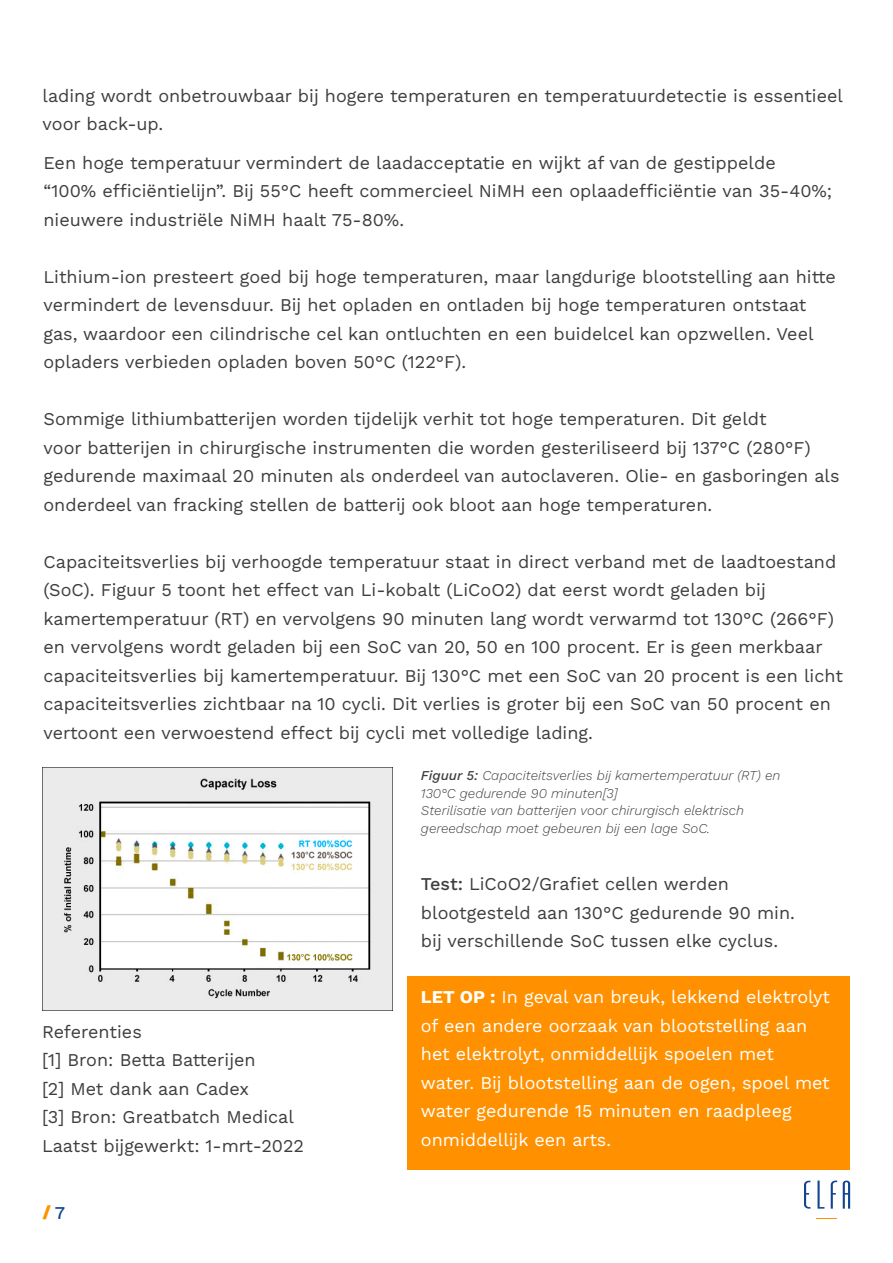
<style>
.page{position:relative;width:893px;height:1263px;background:#fff}
.page>*{position:absolute;margin:0;border:0;box-sizing:border-box;transform-origin:0 0}
.Lopende_tekst_zwart{font:18px/28.5px "Work Sans";color:#3e3e3f}
.Lopende_tekst_zwart-2{font:18px/28.5px "Work Sans";color:#fff}
.t1{font:800 18px "Work Sans";color:#ff9100}
.Lopende_tekst_zwart-3{font:italic 300 13.5px/17.5px "Work Sans";color:#3e3e3f}
.s1{font-weight:500}
.s2{font-weight:500;color:#124591}
.s3{font-weight:700}
</style>
<div class="page">
<svg style="left:804px;top:1181px;width:6px;height:27px"></svg>
<svg style="left:831px;top:1180px;width:6px;height:28px"></svg>
<svg style="left:843px;top:1180px;width:7px;height:28px"></svg>
<svg style="left:817px;top:1180px;width:7px;height:28px"></svg>
<svg style="left:817px;top:1218px;width:20px;height:1px"></svg>
<img style="left:43px;top:768px;width:349px;height:242px">
<div style="left:407px;top:976px;width:443px;height:194px;background:#ff9100"></div>
<p class="Lopende_tekst_zwart" style="left:43px;top:81px;width:802px">lading wordt onbetrouwbaar bij hogere temperaturen en temperatuurdetectie is essentieel voor back-up.</p>
<p class="Lopende_tekst_zwart" style="left:44px;top:148px;width:790px">Een hoge temperatuur vermindert de laadacceptatie en wijkt af van de gestippelde “100% efficiëntielijn”. Bij 55°C heeft commercieel NiMH een oplaadefficiëntie van 35-40%; nieuwere industriële NiMH haalt 75-80%.</p>
<p class="Lopende_tekst_zwart" style="left:44px;top:262px;width:794px">Lithium-ion presteert goed bij hoge temperaturen, maar langdurige blootstelling aan hitte vermindert de levensduur. Bij het opladen en ontladen bij hoge temperaturen ontstaat gas, waardoor een cilindrische cel kan ontluchten en een buidelcel kan opzwellen. Veel opladers verbieden opladen boven 50°C (122°F).</p>
<p class="Lopende_tekst_zwart" style="left:44px;top:404px;width:797px">Sommige lithiumbatterijen worden tijdelijk verhit tot hoge temperaturen. Dit geldt<br>voor batterijen in chirurgische instrumenten die worden gesteriliseerd bij 137°C (280°F) gedurende maximaal 20 minuten als onderdeel van autoclaveren. Olie- en gasboringen als onderdeel van fracking stellen de batterij ook bloot aan hoge temperaturen.</p>
<p class="Lopende_tekst_zwart" style="left:44px;top:547px;width:801px">Capaciteitsverlies bij verhoogde temperatuur staat in direct verband met de laadtoestand (SoC). Figuur 5 toont het effect van Li-kobalt (LiCoO2) dat eerst wordt geladen bij kamertemperatuur (RT) en vervolgens 90 minuten lang wordt verwarmd tot 130°C (266°F) en vervolgens wordt geladen bij een SoC van 20, 50 en 100 procent. Er is geen merkbaar capaciteitsverlies bij kamertemperatuur. Bij 130°C met een SoC van 20 procent is een licht capaciteitsverlies zichtbaar na 10 cycli. Dit verlies is groter bij een SoC van 50 procent en vertoont een verwoestend effect bij cycli met volledige lading.</p>
<p class="Lopende_tekst_zwart-3" style="left:421px;top:766px;width:361px"><span class="s1">Figuur 5:</span> Capaciteitsverlies bij kamertemperatuur (RT) en<br>130°C gedurende 90 minuten[3]</p>
<p class="Lopende_tekst_zwart-3" style="left:421px;top:801px;width:324px">Sterilisatie van batterijen voor chirurgisch elektrisch gereedschap moet gebeuren bij een lage SoC.</p>
<p class="Lopende_tekst_zwart" style="left:42px;top:1017px;width:101px">Referenties</p>
<p class="Lopende_tekst_zwart" style="left:42px;top:1045px;width:215px">[1] Bron: Betta Batterijen</p>
<p class="Lopende_tekst_zwart" style="left:42px;top:1074px;width:209px">[2] Met dank aan Cadex</p>
<p class="Lopende_tekst_zwart" style="left:42px;top:1102px;width:253px">[3] Bron: Greatbatch Medical</p>
<p class="Lopende_tekst_zwart" style="left:42px;top:1131px;width:264px">Laatst bijgewerkt: 1-mrt-2022</p>
<p class="t1" style="left:43px;top:1198px;width:24px">/<span class="s2">7</span></p>
<p class="Lopende_tekst_zwart" style="left:421px;top:869px;width:375px"><span class="s1">Test:</span> LiCoO2/Grafiet cellen werden blootgesteld aan 130°C gedurende 90 min. bij verschillende SoC tussen elke cyclus.</p>
<p class="Lopende_tekst_zwart-2" style="left:421px;top:982px;width:411px"><span class="s3">LET OP :</span> In geval van breuk, lekkend elektrolyt of een andere oorzaak van blootstelling aan het elektrolyt, onmiddellijk spoelen met water. Bij blootstelling aan de ogen, spoel met water gedurende 15 minuten en raadpleeg onmiddellijk een arts.</p>
</div>
